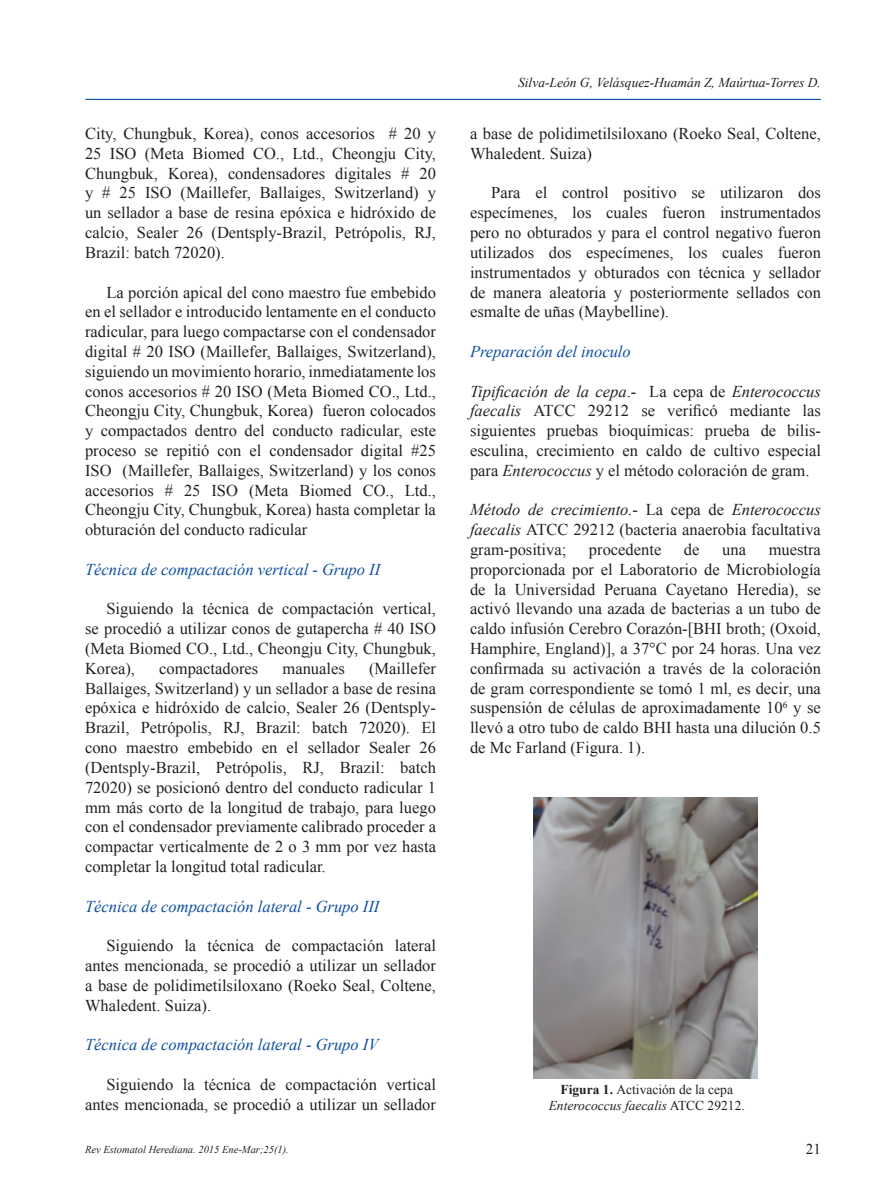
<style>
.page{position:relative;width:872px;height:1191px;background:#fff}
.page>*{position:absolute;margin:0;border:0;box-sizing:border-box;transform-origin:0 0}
.Default{font:16.5px/19.8px "Times New Roman";color:#231f20;text-align:justify}
.Default-2{font:italic 16.5px "Times New Roman";color:#0d4da1}
.t1{font:15px "Times New Roman";color:#231f20}
.t2{font:13.5px/16.2px "Times New Roman";color:#231f20;text-align:center}
.t3{font:italic 13.5px "Times New Roman";color:#231f20}
.t4{font:italic 10.5px "Times New Roman";color:#231f20}
.s1{font-style:italic}
.s2{font-weight:700}
</style>
<div class="page">
<hr style="left:85px;top:99px;width:736px;height:1px;background:#0d4da1">
<img style="left:533px;top:797px;width:224px;height:281px">
<p class="Default" style="left:85px;top:123px;width:352px">City, Chungbuk, Korea), conos accesorios # 20 y 25 ISO (Meta Biomed CO., Ltd., Cheongju City, Chungbuk, Korea), condensadores digitales # 20 y # 25 ISO (Maillefer, Ballaiges, Switzerland) y un sellador a base de resina epóxica e hidróxido de calcio, Sealer 26 (Dentsply-Brazil, Petrópolis, RJ, Brazil: batch 72020).</p>
<p class="Default" style="left:85px;top:282px;width:352px;text-indent:21px">La porción apical del cono maestro fue embebido en el sellador e introducido lentamente en el conducto radicular, para luego compactarse con el condensador digital # 20 ISO (Maillefer, Ballaiges, Switzerland), siguiendo un movimiento horario, inmediatamente los conos accesorios # 20 ISO (Meta Biomed CO., Ltd., Cheongju City, Chungbuk, Korea) fueron colocados y compactados dentro del conducto radicular, este proceso se repitió con el condensador digital #25<br>ISO (Maillefer, Ballaiges, Switzerland) y los conos accesorios # 25 ISO (Meta Biomed CO., Ltd., Cheongju City, Chungbuk, Korea) hasta completar la obturación del conducto radicular</p>
<p class="Default-2" style="left:85px;top:558px;width:297px">Técnica de compactación vertical - Grupo II</p>
<p class="Default" style="left:85px;top:599px;width:352px;text-indent:21px">Siguiendo la técnica de compactación vertical, se procedió a utilizar conos de gutapercha # 40 ISO (Meta Biomed CO., Ltd., Cheongju City, Chungbuk, Korea),</p>
<p class="Default" style="left:85px;top:658px;width:352px;text-indent:284px">(Maillefer Ballaiges, Switzerland) y un sellador a base de resina epóxica e hidróxido de calcio, Sealer 26 (Dentsply-Brazil, Petrópolis, RJ, Brazil: batch 72020). El cono maestro embebido en el sellador Sealer 26 (Dentsply-Brazil, Petrópolis, RJ, Brazil: batch 72020) se posicionó dentro del conducto radicular 1 mm más corto de la longitud de trabajo, para luego con el condensador previamente calibrado proceder a compactar verticalmente de 2 o 3 mm por vez hasta completar la longitud total radicular.</p>
<p class="Default-2" style="left:85px;top:894px;width:296px">Técnica de compactación lateral - Grupo III</p>
<p class="Default" style="left:85px;top:935px;width:352px;text-indent:21px">Siguiendo la técnica de compactación lateral antes mencionada, se procedió a utilizar un sellador a base de polidimetilsiloxano (Roeko Seal, Coltene, Whaledent. Suiza).</p>
<p class="Default-2" style="left:85px;top:1033px;width:295px">Técnica de compactación lateral - Grupo IV</p>
<p class="Default" style="left:85px;top:1074px;width:352px;text-align:right">Siguiendo la técnica de compactación vertical antes mencionada, se procedió a utilizar un sellador</p>
<p class="Default" style="left:159px;top:658px;width:100px">compactadores</p>
<p class="Default" style="left:282px;top:658px;width:64px">manuales</p>
<p class="t3" style="left:518px;top:73px;width:304px">Silva-León G, Velásquez-Huamán Z, Maúrtua-Torres D.</p>
<p class="Default" style="left:470px;top:123px;width:352px">a base de polidimetilsiloxano (Roeko Seal, Coltene,<br>Whaledent. Suiza)</p>
<p class="Default" style="left:470px;top:183px;width:352px;text-indent:21px">Para el control positivo se utilizaron dos especímenes, los cuales fueron instrumentados pero no obturados y para el control negativo fueron utilizados dos especímenes, los cuales fueron instrumentados y obturados con técnica y sellador de manera aleatoria y posteriormente sellados con esmalte de uñas (Maybelline).</p>
<p class="Default-2" style="left:470px;top:340px;width:162px">Preparación del inoculo</p>
<p class="Default" style="left:470px;top:381px;width:352px"><span class="s1">Tipificación de la cepa</span>.- La cepa de <span class="s1">Enterococcus faecalis</span> ATCC 29212 se verificó mediante las siguientes pruebas bioquímicas: prueba de bilis&shy;esculina, crecimiento en caldo de cultivo especial para <span class="s1">Enterococcus</span> y el método coloración de gram.</p>
<p class="Default" style="left:470px;top:500px;width:352px"><span class="s1">Método de crecimiento.-</span> La cepa de <span class="s1">Enterococcus faecalis</span> ATCC 29212 (bacteria anaerobia facultativa gram-positiva;</p>
<p class="Default" style="left:589px;top:539px;width:74px">procedente</p>
<p class="Default" style="left:684px;top:539px;width:17px">de</p>
<p class="Default" style="left:722px;top:539px;width:25px">una</p>
<p class="Default" style="left:470px;top:539px;width:352px;text-indent:299px">muestra proporcionada por el Laboratorio de Microbiología de la Universidad Peruana Cayetano Heredia), se activó llevando una azada de bacterias a un tubo de caldo infusión Cerebro Corazón-[BHI broth; (Oxoid, Hamphire, England)], a 37°C por 24 horas. Una vez confirmada su activación a través de la coloración de gram correspondiente se tomó 1 ml, es decir, una suspensión de células de aproximadamente 10<sup>6</sup> y se llevó a otro tubo de caldo BHI hasta una dilución 0.5 de Mc Farland (Figura. 1).</p>
<p class="t2" style="left:549px;top:1081px;width:197px"><span class="s2">Figura 1.</span> Activación de la cepa<br><span class="s1">Enterococcus faecalis</span> ATCC 29212.</p>
<p class="t4" style="left:85px;top:1142px;width:205px">Rev Estomatol Herediana. 2015 Ene-Mar;25(1).</p>
<p class="t1" style="left:806px;top:1138px;width:16px">21</p>
</div>
